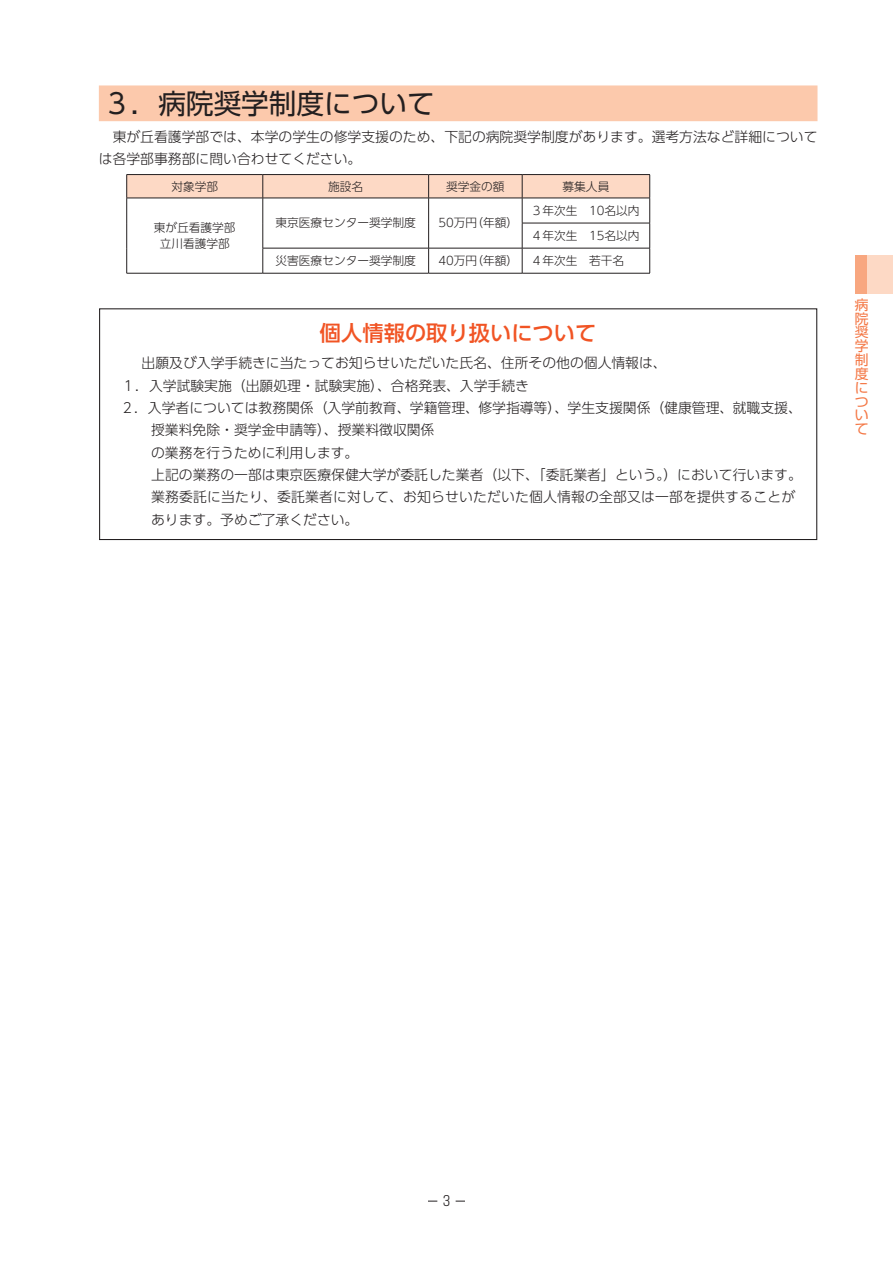
<style>
.page{position:relative;width:893px;height:1263px;background:#fff}
.page>*{position:absolute;margin:0;border:0;box-sizing:border-box;transform-origin:0 0}
.t1{font:27.6px "UD Shin Go Pro";color:#231f20}
.t2{font:500 21.3px "UD Shin Go Pro";color:#f15424}
.t3{font:300 13.8px/22.4px "UD Shin Go Pro";color:#231f20}
.t4{font:13.8px/13.8px "Shin Go Pr 5";color:#f47846;text-align:justify}
.t5{font:300 13.8px "Shin Go Pr 5";color:#231f20}
.t6{font:300 11.7px/15.9px "UD Shin Go Pro";color:#231f20;text-align:center}
</style>
<div class="page">
<div style="left:99px;top:85px;width:718px;height:36px;background:#fcc9ac"></div>
<hr style="left:263px;top:273px;width:166px;height:1px;background:#231f20">
<hr style="left:126px;top:174px;width:137px;height:1px;background:#231f20">
<hr style="left:263px;top:174px;width:166px;height:1px;background:#231f20">
<hr style="left:429px;top:174px;width:93px;height:1px;background:#231f20">
<hr style="left:522px;top:174px;width:128px;height:1px;background:#231f20">
<hr style="left:429px;top:273px;width:93px;height:1px;background:#231f20">
<hr style="left:522px;top:273px;width:128px;height:1px;background:#231f20">
<svg style="left:126px;top:175px;width:524px;height:98px"></svg>
<hr style="left:126px;top:273px;width:137px;height:1px;background:#231f20">
<div style="left:99px;top:308px;width:718px;height:232px;border:1px solid #231f20"></div>
<div style="left:855px;top:255px;width:12px;height:38px;background:#f8a780"></div>
<div style="left:867px;top:255px;width:26px;height:38px;background:#fdd9c5"></div>
<h1 class="t1" style="left:103px;top:81px;width:333px">3．病院奨学制度について</h1>
<p class="t3" style="left:99px;top:125px;width:720px;text-indent:14px">東が丘看護学部では、本学の学生の修学支援のため、下記の病院奨学制度があります。選考方法など詳細については各学部事務部に問い合わせてください。</p>
<p class="t6" style="left:171px;top:178px;width:48px">対象学部</p>
<p class="t6" style="left:328px;top:178px;width:37px">施設名</p>
<p class="t6" style="left:446px;top:178px;width:60px">奨学金の額</p>
<p class="t6" style="left:563px;top:178px;width:48px">募集人員</p>
<p class="t6" style="left:154px;top:219px;width:83px">東が丘看護学部立川看護学部</p>
<p class="t6" style="left:276px;top:215px;width:142px">東京医療センター奨学制度</p>
<p class="t6" style="left:438px;top:215px;width:81px">50万円（年額）</p>
<p class="t6" style="left:531px;top:198px;width:110px;line-height:25px;text-align:left">３年次生　10名以内<br>４年次生　15名以内</p>
<p class="t6" style="left:276px;top:252px;width:142px">災害医療センター奨学制度</p>
<p class="t6" style="left:438px;top:252px;width:187px">40万円（年額） ４年次生　若干名</p>
<h2 class="t2" style="left:320px;top:315px;width:278px">個人情報の取り扱いについて</h2>
<p class="t3" style="left:128px;top:351px;width:540px">　出願及び入学手続きに当たってお知らせいただいた氏名、住所その他の個人情報は、</p>
<p class="t3" style="left:121px;top:374px;width:409px">1．入学試験実施（出願処理・試験実施）、合格発表、入学手続き</p>
<p class="t3" style="left:120px;top:396px;width:683px">2．入学者については教務関係（入学前教育、学籍管理、修学指導等）、学生支援関係（健康管理、就職支援、</p>
<p class="t3" style="left:151px;top:418px;width:285px">授業料免除・奨学金申請等）、授業料徴収関係</p>
<p class="t3" style="left:151px;top:441px;width:209px">の業務を行うために利用します。</p>
<p class="t3" style="left:151px;top:463px;width:652px">上記の業務の一部は東京医療保健大学が委託した業者（以下、「委託業者」という。）において行います。</p>
<p class="t3" style="left:151px;top:485px;width:645px">業務委託に当たり、委託業者に対して、お知らせいただいた個人情報の全部又は一部を提供することが</p>
<p class="t3" style="left:151px;top:508px;width:209px">あります。予めご了承ください。</p>
<p class="t4" style="left:855px;top:296px;width:15px">病院奨学制度について</p>
<p class="t5" style="left:443px;top:1189px;width:8px">3</p>
</div>
